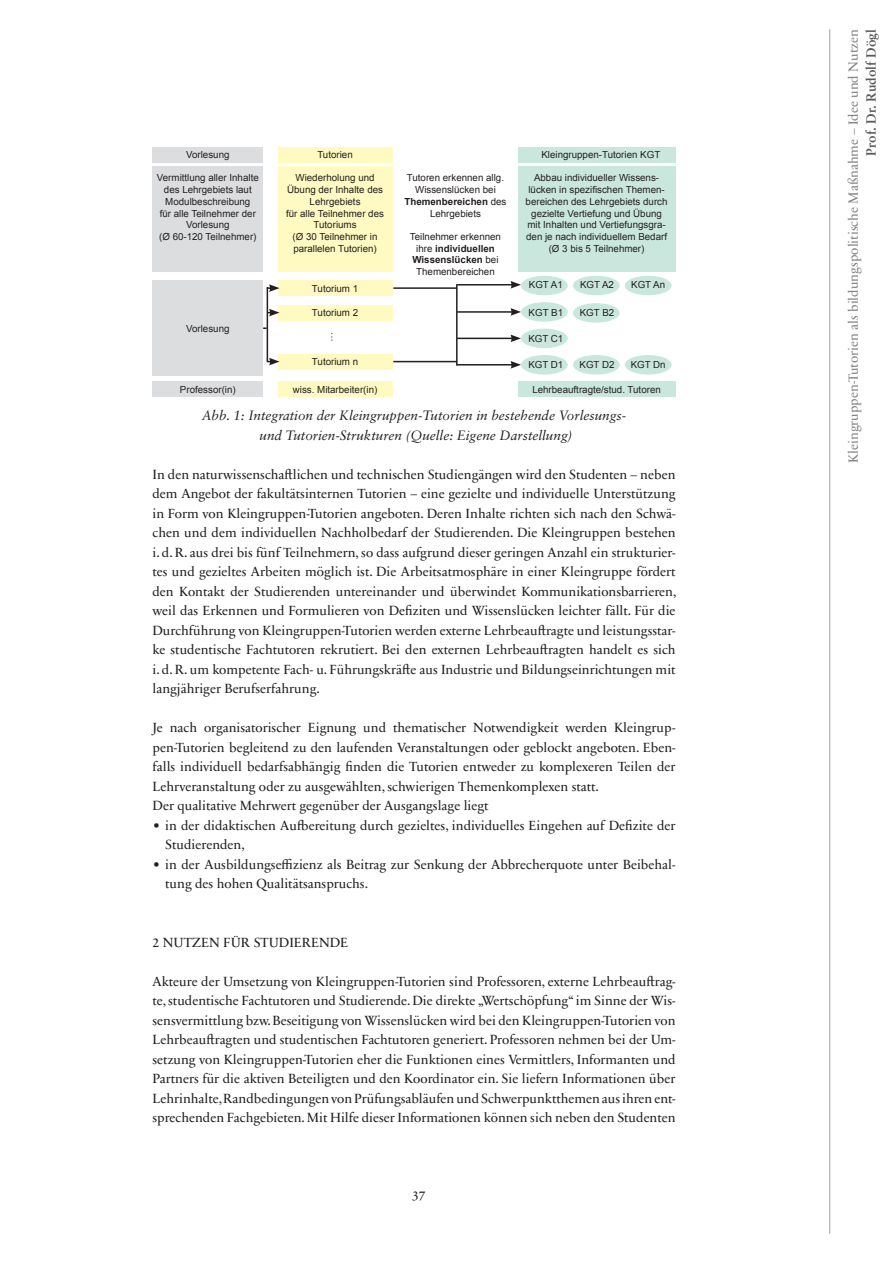
<style>
.page{position:relative;width:893px;height:1263px;background:#fff}
.page>*{position:absolute;margin:0;border:0;box-sizing:border-box;transform-origin:0 0}
.t1{font:13.5px/19.5px "Sabon Next LT Pro";color:#231f20}
.t2{font:italic 13.5px/19.5px "Sabon LT Std";color:#231f20;text-align:center}
.t3{font:13.5px "Sabon Next LT Pro";color:#808285}
.t4{font:700 13.5px "Sabon LT Std";color:#57585a}
.t5{font:9.75px/11.7px "Arial";color:#231f20;text-align:center}
.s1{font-weight:700}
</style>
<div class="page">
<hr style="left:829px;top:29px;width:1px;height:1205px;background:#a8a9ad">
<div style="left:521px;top:276px;width:47px;height:19px;background:#cae7de;border-radius:50%"></div>
<div style="left:521px;top:355px;width:47px;height:19px;background:#cae7de;border-radius:50%"></div>
<div style="left:521px;top:302px;width:47px;height:20px;background:#cae7de;border-radius:50%"></div>
<div style="left:521px;top:329px;width:47px;height:19px;background:#cae7de;border-radius:50%"></div>
<div style="left:573px;top:276px;width:47px;height:19px;background:#cae7de;border-radius:50%"></div>
<div style="left:573px;top:355px;width:47px;height:19px;background:#cae7de;border-radius:50%"></div>
<div style="left:573px;top:303px;width:47px;height:20px;background:#cae7de;border-radius:50%"></div>
<div style="left:625px;top:276px;width:47px;height:19px;background:#cae7de;border-radius:50%"></div>
<div style="left:625px;top:355px;width:47px;height:19px;background:#cae7de;border-radius:50%"></div>
<div style="left:153px;top:147px;width:110px;height:15px;background:#dcdddf"></div>
<div style="left:153px;top:167px;width:110px;height:105px;background:#dcdddf"></div>
<div style="left:153px;top:382px;width:110px;height:15px;background:#dcdddf"></div>
<div style="left:153px;top:281px;width:110px;height:95px;background:#dcdddf"></div>
<div style="left:279px;top:147px;width:114px;height:15px;background:#fffac1"></div>
<div style="left:279px;top:167px;width:114px;height:105px;background:#fffac1"></div>
<div style="left:279px;top:382px;width:114px;height:15px;background:#fffac1"></div>
<div style="left:279px;top:354px;width:114px;height:15px;background:#fffac1"></div>
<div style="left:279px;top:305px;width:114px;height:15px;background:#fffac1"></div>
<div style="left:279px;top:280px;width:114px;height:16px;background:#fffac1"></div>
<div style="left:518px;top:147px;width:158px;height:15px;background:#cae7de"></div>
<div style="left:518px;top:167px;width:158px;height:105px;background:#cae7de"></div>
<div style="left:518px;top:382px;width:158px;height:15px;background:#cae7de"></div>
<hr style="left:393px;top:287px;width:64px;height:2px;background:#231f20">
<svg style="left:268px;top:284px;width:12px;height:8px"></svg>
<hr style="left:456px;top:284px;width:2px;height:82px;background:#231f20">
<hr style="left:267px;top:287px;width:1px;height:75px;background:#231f20">
<hr style="left:457px;top:284px;width:56px;height:1px;background:#231f20">
<svg style="left:510px;top:281px;width:11px;height:8px"></svg>
<svg style="left:268px;top:309px;width:12px;height:7px"></svg>
<hr style="left:457px;top:311px;width:56px;height:2px;background:#231f20">
<svg style="left:510px;top:308px;width:11px;height:8px"></svg>
<hr style="left:457px;top:338px;width:56px;height:1px;background:#231f20">
<svg style="left:510px;top:335px;width:11px;height:7px"></svg>
<hr style="left:393px;top:361px;width:64px;height:1px;background:#231f20">
<svg style="left:267px;top:358px;width:13px;height:7px"></svg>
<hr style="left:457px;top:364px;width:56px;height:1px;background:#231f20">
<svg style="left:510px;top:361px;width:11px;height:8px"></svg>
<p class="t5" style="left:186px;top:149px;width:45px">Vorlesung</p>
<p class="t5" style="left:317px;top:149px;width:37px">Tutorien</p>
<p class="t5" style="left:541px;top:149px;width:120px">Kleingruppen-Tutorien KGT</p>
<p class="t5" style="left:157px;top:172px;width:103px">Vermittlung aller Inhalte des Lehrgebiets laut<br>Modulbeschreibung<br>für alle Teilnehmer der<br>Vorlesung<br>(Ø 60-120 Teilnehmer)</p>
<p class="t5" style="left:286px;top:172px;width:99px">Wiederholung und<br>Übung der Inhalte des<br>Lehrgebiets<br>für alle Teilnehmer des<br>Tutoriums<br>(Ø 30 Teilnehmer in parallelen Tutorien)</p>
<p class="t5" style="left:405px;top:172px;width:103px">Tutoren erkennen allg.<br>Wissenslücken bei<br><span class="s1">Themenbereichen</span> des<br>Lehrgebiets</p>
<p class="t5" style="left:410px;top:231px;width:93px">Teilnehmer erkennen ihre <span class="s1">individuellen<br>Wissenslücken</span> bei<br>Themenbereichen</p>
<p class="t5" style="left:526px;top:172px;width:143px">Abbau individueller Wissens&shy;lücken in spezifischen Themen&shy;bereichen des Lehrgebiets durch gezielte Vertiefung und Übung mit Inhalten und Vertiefungsgra&shy;den je nach individuellem Bedarf (Ø 3 bis 5 Teilnehmer)</p>
<p class="t5" style="left:186px;top:323px;width:45px">Vorlesung</p>
<p class="t5" style="left:312px;top:282px;width:48px">Tutorium 1</p>
<p class="t5" style="left:529px;top:279px;width:35px">KGT A1</p>
<p class="t5" style="left:529px;top:306px;width:36px">KGT B1</p>
<p class="t5" style="left:528px;top:333px;width:37px">KGT C1</p>
<p class="t5" style="left:312px;top:307px;width:48px">Tutorium 2</p>
<p class="t5" style="left:341px;top:332px;width:11px;rotate:90deg">…</p>
<p class="t5" style="left:580px;top:279px;width:35px">KGT A2</p>
<p class="t5" style="left:580px;top:307px;width:36px">KGT B2</p>
<p class="t5" style="left:631px;top:279px;width:35px">KGT An</p>
<p class="t5" style="left:312px;top:356px;width:48px">Tutorium n</p>
<p class="t5" style="left:528px;top:359px;width:37px">KGT D1</p>
<p class="t5" style="left:579px;top:359px;width:37px">KGT D2</p>
<p class="t5" style="left:631px;top:359px;width:37px">KGT Dn</p>
<p class="t5" style="left:180px;top:384px;width:57px">Professor(in)</p>
<p class="t5" style="left:293px;top:384px;width:86px">wiss. Mitarbeiter(in)</p>
<p class="t5" style="left:532px;top:384px;width:130px">Lehrbeauftragte/stud. Tutoren</p>
<p class="t2" style="left:202px;top:406px;width:426px">Abb. 1: Integration der Kleingruppen-Tutorien in bestehende Vorlesungs&shy;und Tutorien-Strukturen (Quelle: Eigene Darstellung)</p>
<p class="t1" style="left:153px;top:464px;width:525px;text-align:justify">In den naturwissenschaftlichen und technischen Studiengängen wird den Studenten – neben dem Angebot der fakultätsinternen Tutorien – eine gezielte und individuelle Unterstützung in Form von Kleingruppen-Tutorien angeboten. Deren Inhalte richten sich nach den Schwä&shy;chen und dem individuellen Nachholbedarf der Studierenden. Die Kleingruppen bestehen i. d. R. aus drei bis fünf Teilnehmern, so dass aufgrund dieser geringen Anzahl ein strukturier&shy;tes und gezieltes Arbeiten möglich ist. Die Arbeitsatmosphäre in einer Kleingruppe fördert den Kontakt der Studierenden untereinander und überwindet Kommunikationsbarrieren, weil das Erkennen und Formulieren von Defiziten und Wissenslücken leichter fällt. Für die Durchführung von Kleingruppen-Tutorien werden externe Lehrbeauftragte und leistungsstar&shy;ke studentische Fachtutoren rekrutiert. Bei den externen Lehrbeauftragten handelt es sich i. d. R. um kompetente Fach- u. Führungskräfte aus Industrie und Bildungseinrichtungen mit langjähriger Berufserfahrung.</p>
<p class="t1" style="left:153px;top:717px;width:524px">Je nach organisatorischer Eignung und thematischer Notwendigkeit werden Kleingrup&shy;pen-Tutorien begleitend zu den laufenden Veranstaltungen oder geblockt angeboten. Eben&shy;falls individuell bedarfsabhängig finden die Tutorien entweder zu komplexeren Teilen der Lehrveranstaltung oder zu ausgewählten, schwierigen Themenkomplexen statt.<br>Der qualitative Mehrwert gegenüber der Ausgangslage liegt</p>
<p class="t1" style="left:165px;top:815px;width:512px;text-indent:-12px">• in der didaktischen Aufbereitung durch gezieltes, individuelles Eingehen auf Defizite der<br>Studierenden,</p>
<p class="t1" style="left:165px;top:854px;width:512px;text-indent:-12px">• in der Ausbildungseffizienz als Beitrag zur Senkung der Abbrecherquote unter Beibehal&shy;tung des hohen Qualitätsanspruchs.</p>
<p class="t1" style="left:153px;top:932px;width:197px">2 NUTZEN FÜR STUDIERENDE</p>
<p class="t1" style="left:153px;top:971px;width:525px;text-align:justify">Akteure der Umsetzung von Kleingruppen-Tutorien sind Professoren, externe Lehrbeauftrag&shy;te, studentische Fachtutoren und Studierende. Die direkte „Wertschöpfung“ im Sinne der Wis&shy;sensvermittlung bzw. Beseitigung von Wissenslücken wird bei den Kleingruppen-Tutorien von Lehrbeauftragten und studentischen Fachtutoren generiert. Professoren nehmen bei der Um&shy;setzung von Kleingruppen-Tutorien eher die Funktionen eines Vermittlers, Informanten und Partners für die aktiven Beteiligten und den Koordinator ein. Sie liefern Informationen über Lehrinhalte, Randbedingungen von Prüfungsabläufen und Schwerpunktthemen aus ihren ent&shy;sprechenden Fachgebieten. Mit Hilfe dieser Informationen können sich neben den Studenten</p>
<p class="t1" style="left:412px;top:1185px;width:15px">37</p>
<p class="t4" style="left:863px;top:156px;width:128px;rotate:-90deg">Prof. Dr. Rudolf Dögl</p>
<p class="t3" style="left:843px;top:463px;width:435px;rotate:-90deg">Kleingruppen-Tutorien als bildungspolitische Maßnahme – Idee und Nutzen</p>
</div>
